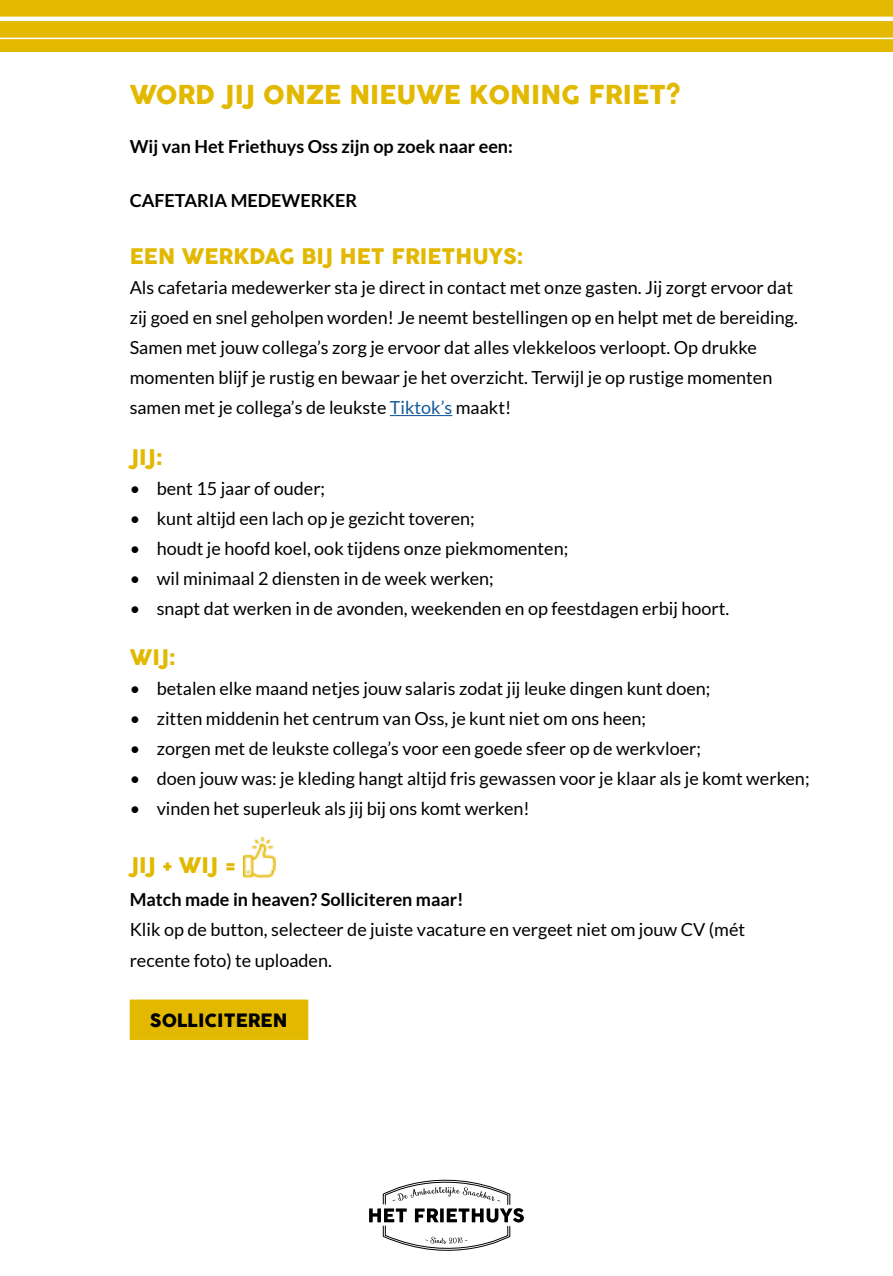
<style>
.page{position:relative;width:893px;height:1276px;background:#fff}
.page>*{position:absolute;margin:0;border:0;box-sizing:border-box;transform-origin:0 0}
.t1{font:25.5px "COCOGOOSE";color:#e2b900}
.t2{font:21px "COCOGOOSE";color:#e2b900}
.t3{font:18px/30px "Lato";color:#000}
.t4{font:700 18px "Lato";color:#000}
.t5{font:18px "COCOGOOSE";color:#000}
.s1{color:#165b9a}
</style>
<div class="page">
<hr style="left:390px;top:415px;width:62px;height:1px;background:#165b9a">
<div style="left:0;top:0;width:893px;height:51px;background:#e2b900"></div>
<hr style="left:0;top:17px;width:893px;height:4px;background:#fff">
<hr style="left:0;top:38px;width:893px;height:1px;background:#fff">
<svg style="left:369px;top:1179px;width:155px;height:71px"></svg>
<img style="left:243px;top:837px;width:32px;height:41px">
<div style="left:130px;top:999px;width:178px;height:41px;background:#e2b900;border:2px solid #e2b900"></div>
<h1 class="t1" style="left:130px;top:76px;width:552px">WORD JIJ ONZE NIEUWE KONING FRIET?</h1>
<p class="t4" style="left:130px;top:136px;width:385px">Wij van Het Friethuys Oss zijn op zoek naar een:</p>
<p class="t4" style="left:130px;top:190px;width:229px">CAFETARIA MEDEWERKER</p>
<p class="t2" style="left:130px;top:241px;width:395px">EEN WERKDAG BIJ HET FRIETHUYS:</p>
<p class="t3" style="left:130px;top:273px;width:670px">Als cafetaria medewerker sta je direct in contact met onze gasten. Jij zorgt ervoor dat zij goed en snel geholpen worden! Je neemt bestellingen op en helpt met de bereiding.<br>Samen met jouw collega’s zorg je ervoor dat alles vlekkeloos verloopt. Op drukke momenten blijf je rustig en bewaar je het overzicht. Terwijl je op rustige momenten samen met je collega’s de leukste <span class="s1">Tiktok’s</span> maakt!</p>
<p class="t2" style="left:130px;top:441px;width:34px">JIJ:</p>
<p class="t3" style="left:130px;top:473px;width:197px">• bent 15 jaar of ouder;</p>
<p class="t3" style="left:130px;top:503px;width:346px">• kunt altijd een lach op je gezicht toveren;</p>
<p class="t3" style="left:130px;top:533px;width:440px">• houdt je hoofd koel, ook tijdens onze piekmomenten;</p>
<p class="t3" style="left:130px;top:563px;width:366px">• wil minimaal 2 diensten in de week werken;</p>
<p class="t3" style="left:130px;top:593px;width:601px">• snapt dat werken in de avonden, weekenden en op feestdagen erbij hoort.</p>
<p class="t2" style="left:130px;top:642px;width:47px">WIJ:</p>
<p class="t3" style="left:130px;top:673px;width:582px">• betalen elke maand netjes jouw salaris zodat jij leuke dingen kunt doen;</p>
<p class="t3" style="left:130px;top:703px;width:518px">• zitten middenin het centrum van Oss, je kunt niet om ons heen;</p>
<p class="t3" style="left:130px;top:733px;width:573px">• zorgen met de leukste collega’s voor een goede sfeer op de werkvloer;</p>
<p class="t3" style="left:130px;top:763px;width:681px">• doen jouw was: je kleding hangt altijd fris gewassen voor je klaar als je komt werken;</p>
<p class="t3" style="left:130px;top:793px;width:401px">• vinden het superleuk als jij bij ons komt werken!</p>
<p class="t2" style="left:130px;top:850px;width:108px">JIJ + WIJ =</p>
<p class="t4" style="left:130px;top:889px;width:336px">Match made in heaven? Solliciteren maar!</p>
<p class="t3" style="left:130px;top:915px;width:617px">Klik op de button, selecteer de juiste vacature en vergeet niet om jouw CV (mét recente foto) te uploaden.</p>
<p class="t5" style="left:150px;top:1006px;width:139px">SOLLICITEREN</p>
</div>
